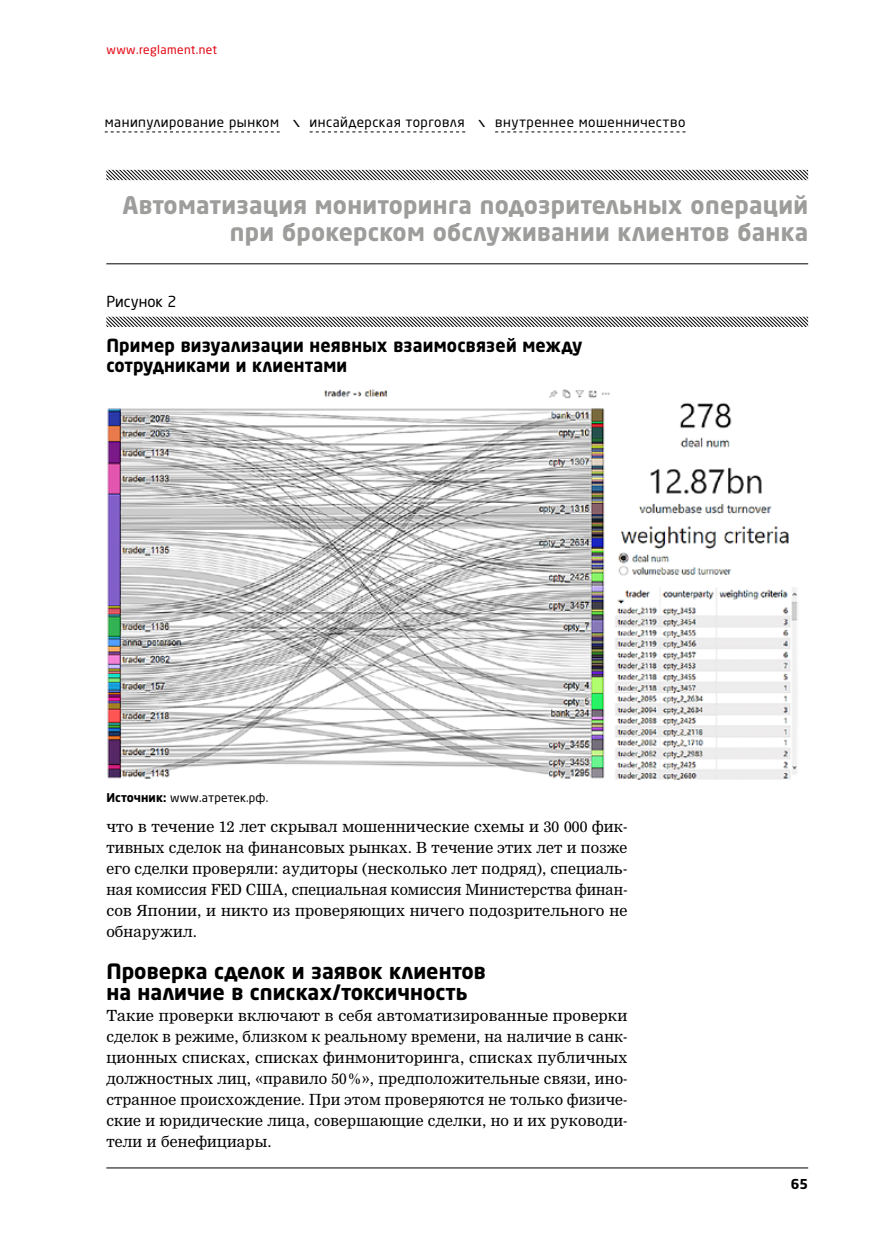
<style>
.page{position:relative;width:872px;height:1234px;background:#fff}
.page>*{position:absolute;margin:0;border:0;box-sizing:border-box;transform-origin:0 0}
.t1{font:700 24px/27px "Neo Sans Pro Cyr";letter-spacing:.015em;color:#9d9d9c;text-align:right}
.t2{font:700 21px/21px "Neo Sans Pro Cyr";letter-spacing:.005em;color:#000}
.t3{font:700 18px/20.4px "Neo Sans Pro Cyr";letter-spacing:.015em;color:#000}
.t4{font:15px/21px "Nimrod Cyr";letter-spacing:.01em;color:#000;text-align:justify}
.t5{font:15px "Neo Sans Pro Cyr";color:#000}
.t6{font:13.5px "Neo Sans Pro Cyr";letter-spacing:.035em;color:#000}
.t7{font:700 13.5px "Neo Sans Pro Cyr";color:#000}
.t8{font:12px "Neo Sans Pro Cyr";letter-spacing:.01em;color:#000}
.t9{font:12px "Neo Sans Pro Cyr";letter-spacing:.03em;color:#e30613}
.s1{font-size:9.6px}
.s2{font-weight:700}
</style>
<div class="page">
<hr style="left:106px;top:1167px;width:702px;height:1px;background:#000">
<hr style="left:106px;top:263px;width:702px;height:1px;background:#000">
<svg style="left:106px;top:170px;width:702px;height:10px"></svg>
<svg style="left:105px;top:131px;width:175px;height:1px"></svg>
<svg style="left:310px;top:131px;width:155px;height:1px"></svg>
<svg style="left:495px;top:131px;width:190px;height:1px"></svg>
<img style="left:107px;top:389px;width:691px;height:391px">
<svg style="left:106px;top:316px;width:702px;height:11px"></svg>
<p class="t9" style="left:107px;top:42px;width:112px">www.reglament.net</p>
<p class="t6" style="left:105px;top:114px;width:582px">манипулирование рынком <span class="s1">\</span> инсайдерская торговля <span class="s1">\</span> внутреннее мошенничество</p>
<h1 class="t1" style="left:122px;top:191px;width:687px">Автоматизация мониторинга подозрительных операций при брокерском обслуживании клиентов банка</h1>
<p class="t5" style="left:106px;top:292px;width:72px">Рисунок 2</p>
<p class="t3" style="left:106px;top:334px;width:477px">Пример визуализации неявных взаимосвязей между сотрудниками и клиентами</p>
<p class="t8" style="left:106px;top:789px;width:163px"><span class="s2">Источник:</span> www.атретек.рф.</p>
<p class="t4" style="left:106px;top:815px;width:522px">что в течение 12 лет скрывал мошеннические схемы и 30 000 фик&shy;тивных сделок на финансовых рынках. В течение этих лет и позже его сделки проверяли: аудиторы (несколько лет подряд), специаль&shy;ная комиссия FED США, специальная комиссия Министерства финан&shy;сов Японии, и никто из проверяющих ничего подозрительного не обнаружил.</p>
<h2 class="t2" style="left:106px;top:959px;width:381px">Проверка сделок и заявок клиентов на наличие в списках/токсичность</h2>
<p class="t4" style="left:106px;top:1004px;width:522px">Такие проверки включают в себя автоматизированные проверки сделок в режиме, близком к реальному времени, на наличие в санк&shy;ционных списках, списках финмониторинга, списках публичных должностных лиц, «правило 50%», предположительные связи, ино&shy;странное происхождение. При этом проверяются не только физиче&shy;ские и юридические лица, совершающие сделки, но и их руководи&shy;тели и бенефициары.</p>
<p class="t7" style="left:790px;top:1174px;width:19px">65</p>
</div>
